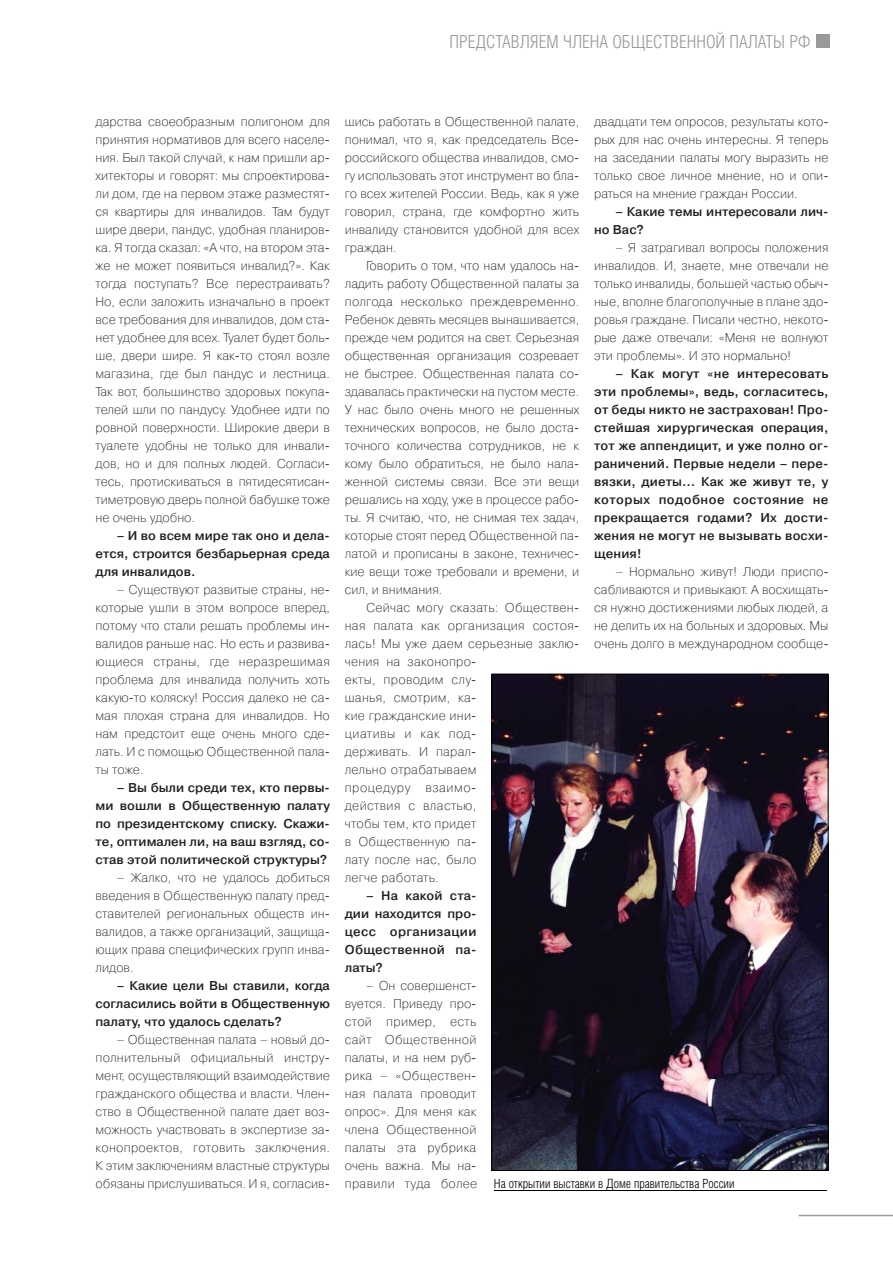
<style>
.page{position:relative;width:893px;height:1263px;background:#fff}
.page>*{position:absolute;margin:0;border:0;box-sizing:border-box;transform-origin:0 0}
.t1{font:300 18px "Helios Cond";color:#999}
.t2{font:12.75px/18px "Pragmatica Light C";color:#231f20;text-align:justify}
.t3{font:700 12.75px/18px "Pragmatica Light C";color:#231f20;text-align:justify}
.t4{font:300 12.75px "Helios Cond";color:#000}
</style>
<div class="page">
<div style="left:816px;top:34px;width:14px;height:14px;background:#999"></div>
<hr style="left:798px;top:1215px;width:94px;height:1px;background:#999">
<img style="left:493px;top:676px;width:333px;height:493px">
<hr style="left:494px;top:1190px;width:333px;height:1px;background:#000">
<h1 class="t1" style="left:449px;top:36px;width:362px">ПРЕДСТАВЛЯЕМ ЧЛЕНА ОБЩЕСТВЕННОЙ ПАЛАТЫ РФ</h1>
<p class="t2" style="left:95px;top:113px;width:236px">дарства своеобразным полигоном для принятия нормативов для всего населе&shy;ния. Был такой случай, к нам пришли ар&shy;хитекторы и говорят: мы спроектирова&shy;ли дом, где на первом этаже разместят&shy;ся квартиры для инвалидов. Там будут шире двери, пандус, удобная планиров&shy;ка. Я тогда сказал: «А что, на втором эта&shy;же не может появиться инвалид?». Как тогда поступать? Все перестраивать?<br>Но, если заложить изначально в проект все требования для инвалидов, дом ста&shy;нет удобнее для всех. Туалет будет боль&shy;ше, двери шире. Я как-то стоял возле магазина, где был пандус и лестница.<br>Так вот, большинство здоровых покупа&shy;телей шли по пандусу. Удобнее идти по ровной поверхности. Широкие двери в туалете удобны не только для инвали&shy;дов, но и для полных людей. Согласи&shy;тесь, протискиваться в пятидесятисан&shy;тиметровую дверь полной бабушке тоже не очень удобно.</p>
<p class="t3" style="left:95px;top:527px;width:236px;text-indent:21px">– И во всем мире так оно и дела&shy;ется, строится безбарьерная среда для инвалидов.</p>
<p class="t2" style="left:95px;top:581px;width:236px;text-indent:21px">– Существуют развитые страны, не&shy;которые ушли в этом вопросе вперед, потому что стали решать проблемы ин&shy;валидов раньше нас. Но есть и развива&shy;ющиеся страны, где неразрешимая проблема для инвалида получить хоть какую-то коляску! Россия далеко не са&shy;мая плохая страна для инвалидов. Но нам предстоит еще очень много сде&shy;лать. И с помощью Общественной пала&shy;ты тоже.</p>
<p class="t3" style="left:95px;top:779px;width:236px;text-indent:21px">– Вы были среди тех, кто первы&shy;ми вошли в Общественную палату по президентскому списку. Скажи&shy;те, оптимален ли, на ваш взгляд, со&shy;став этой политической структуры?</p>
<p class="t2" style="left:95px;top:869px;width:236px;text-indent:21px">– Жалко, что не удалось добиться введения в Общественную палату пред&shy;ставителей региональных обществ ин&shy;валидов, а также организаций, защища&shy;ющих права специфических групп инва&shy;лидов.</p>
<p class="t3" style="left:95px;top:977px;width:236px;text-indent:21px">– Какие цели Вы ставили, когда согласились войти в Общественную палату, что удалось сделать?</p>
<p class="t2" style="left:95px;top:1031px;width:236px;text-indent:21px">– Общественная палата – новый до&shy;полнительный официальный инстру&shy;мент, осуществляющий взаимодействие гражданского общества и власти. Член&shy;ство в Общественной палате дает воз&shy;можность участвовать в экспертизе за&shy;конопроектов, готовить заключения.<br>К этим заключениям властные структуры обязаны прислушиваться. И я, согласив-</p>
<p class="t2" style="left:345px;top:113px;width:236px">шись работать в Общественной палате, понимал, что я, как председатель Все&shy;российского общества инвалидов, смо&shy;гу использовать этот инструмент во бла&shy;го всех жителей России. Ведь, как я уже говорил, страна, где комфортно жить инвалиду становится удобной для всех граждан.</p>
<p class="t2" style="left:345px;top:257px;width:236px;text-indent:21px">Говорить о том, что нам удалось на&shy;ладить работу Общественной палаты за полгода несколько преждевременно.<br>Ребенок девять месяцев вынашивается, прежде чем родится на свет. Серьезная общественная организация созревает не быстрее. Общественная палата со&shy;здавалась практически на пустом месте.<br>У нас было очень много не решенных технических вопросов, не было доста&shy;точного количества сотрудников, не к кому было обратиться, не было нала&shy;женной системы связи. Все эти вещи решались на ходу, уже в процессе рабо&shy;ты. Я считаю, что, не снимая тех задач, которые стоят перед Общественной па&shy;латой и прописаны в законе, техничес&shy;кие вещи тоже требовали и времени, и сил, и внимания.</p>
<p class="t2" style="left:345px;top:599px;width:236px;text-align:left;text-indent:21px">Сейчас могу сказать: Обществен&shy;ная палата как организация состоя&shy;лась! Мы уже даем серьезные заклю&shy;чения на законопро-<br>екты, проводим слу-<br>шанья, смотрим, ка-<br>кие гражданские ини-<br>циативы и как под-<br>держивать. И парал-<br>лельно отрабатываем<br>процедуру взаимо-<br>действия с властью,<br>чтобы тем, кто придет<br>в Общественную па-<br>лату после нас, было<br>легче работать.</p>
<p class="t3" style="left:345px;top:887px;width:133px;text-indent:21px">– На какой ста&shy;дии находится про&shy;цесс организации Общественной па&shy;латы?</p>
<p class="t2" style="left:345px;top:977px;width:134px;text-indent:21px">– Он совершенст&shy;вуется. Приведу про&shy;стой пример, есть сайт Общественной палаты, и на нем руб&shy;рика – «Обществен&shy;ная палата проводит опрос». Для меня как члена Общественной палаты эта рубрика очень важна. Мы на&shy;правили туда более</p>
<p class="t2" style="left:594px;top:113px;width:236px">двадцати тем опросов, результаты кото&shy;рых для нас очень интересны. Я теперь на заседании палаты могу выразить не только свое личное мнение, но и опи&shy;раться на мнение граждан России.</p>
<p class="t3" style="left:594px;top:203px;width:236px;text-indent:21px">– Какие темы интересовали лич&shy;но Вас?</p>
<p class="t2" style="left:594px;top:239px;width:236px;text-indent:21px">– Я затрагивал вопросы положения инвалидов. И, знаете, мне отвечали не только инвалиды, большей частью обыч&shy;ные, вполне благополучные в плане здо&shy;ровья граждане. Писали честно, некото&shy;рые даже отвечали: «Меня не волнуют эти проблемы». И это нормально!</p>
<p class="t3" style="left:594px;top:365px;width:236px;text-indent:21px">– Как могут «не интересовать эти проблемы», ведь, согласитесь, от беды никто не застрахован! Про&shy;стейшая хирургическая операция, тот же аппендицит, и уже полно ог&shy;раничений. Первые недели – пере&shy;вязки, диеты… Как же живут те, у которых подобное состояние не прекращается годами? Их дости&shy;жения не могут не вызывать восхи&shy;щения!</p>
<p class="t2" style="left:594px;top:563px;width:236px;text-indent:21px">– Нормально живут! Люди приспо&shy;сабливаются и привыкают. А восхищать&shy;ся нужно достижениями любых людей, а не делить их на больных и здоровых. Мы очень долго в международном сообще-</p>
<p class="t4" style="left:494px;top:1180px;width:242px">На открытии выставки в Доме правительства России</p>
</div>
